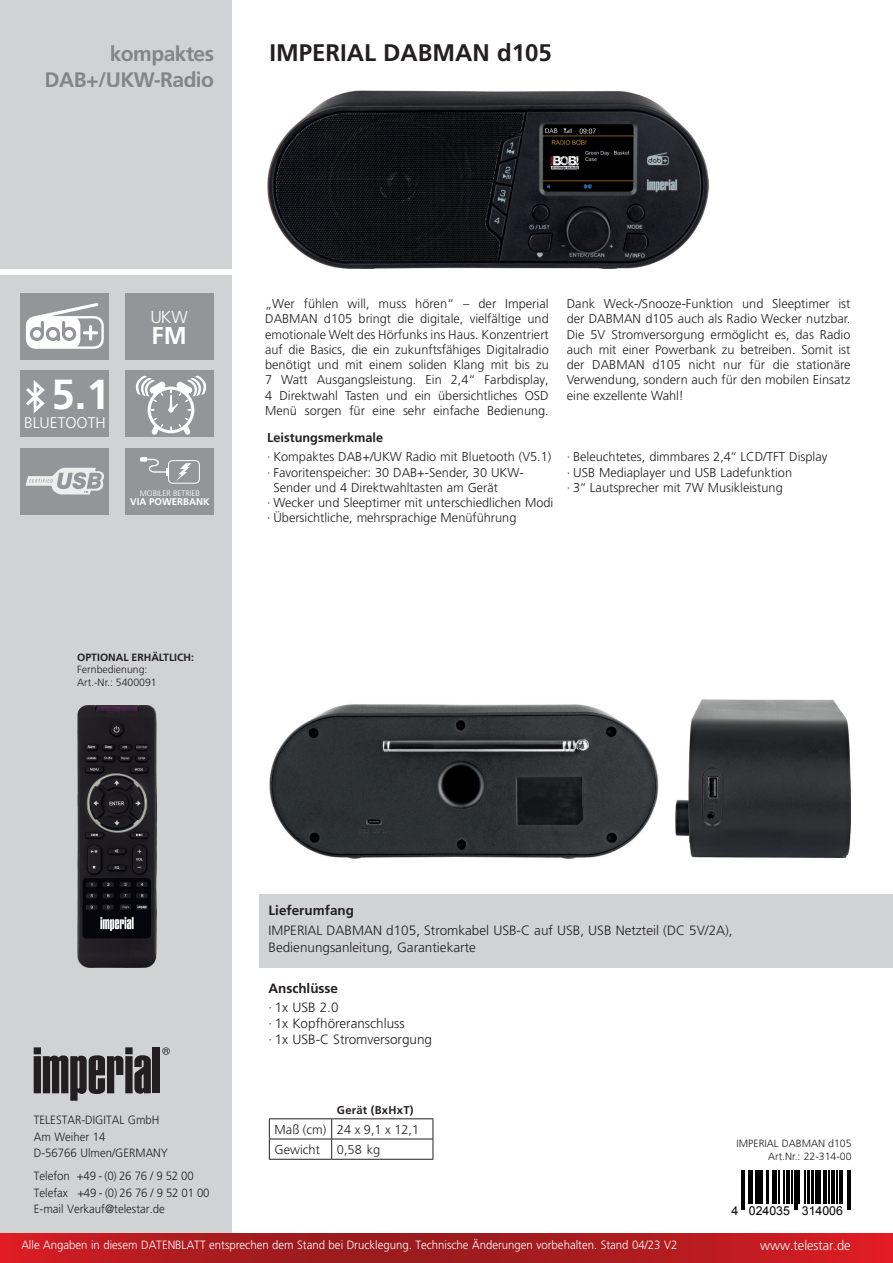
<style>
.page{position:relative;width:893px;height:1263px;background:#fff}
.page>*{position:absolute;margin:0;border:0;box-sizing:border-box;transform-origin:0 0}
.t1{font:700 42px "Frutiger LT Pro";color:#fff}
.t2{font:700 24.3px "Frutiger LT Pro";color:#fff}
.t3{font:700 24px "Frutiger LT Pro";color:#231f20}
.t4{font:700 21px/25.2px "Frutiger LT Pro";letter-spacing:-.025em;color:#838588;text-align:right}
.t5{font:300 17.25px "Frutiger LT Pro";color:#fff}
.t6{font:300 15.45px "Frutiger LT Pro";color:#fff}
.t7{font:300 13.5px/16.2px "Frutiger LT Pro";color:#231f20}
.t8{font:700 13.5px "Frutiger LT Pro";color:#231f20}
.t9{font:300 13.5px "Frutiger LT Pro";color:#fff;scale:.95 1}
.t10{font:300 12.75px/15.3px "Frutiger LT Pro";color:#231f20}
.t11{font:700 12.75px "Frutiger LT Pro";color:#231f20}
.t12{font:12.3px "Arial";color:#000001}
.t13{font:300 12px/16.5px "Frutiger LT Pro";color:#231f20;scale:.95 1}
.t14{font:300 12px "Frutiger LT Pro";color:#fff;scale:.95 1}
.t15{font:700 11.25px "Frutiger LT Pro";letter-spacing:.02em;color:#231f20}
.t16{font:300 10.5px/12.6px "Frutiger LT Pro";color:#231f20;text-align:right}
.t17{font:700 10.5px "Frutiger LT Pro";color:#231f20}
.t18{font:700 9.75px "Frutiger LT Pro";color:#fff}
.t19{font:300 7.95px "Frutiger LT Pro";color:#fff}
</style>
<div class="page">
<div style="left:0;top:275px;width:232px;height:971px;background:#d1d2d4"></div>
<div style="left:0;top:0;width:232px;height:269px;background:#d1d2d4"></div>
<svg style="left:34px;top:1047px;width:117px;height:54px"></svg>
<div style="left:153px;top:1047px;width:7px;height:46px;background:#231f20"></div>
<svg style="left:162px;top:1047px;width:8px;height:8px"></svg>
<svg style="left:0;top:1234px;width:893px;height:29px;background:#b41b20"></svg>
<div style="left:259px;top:894px;width:634px;height:74px;background:#d1d2d4"></div>
<img style="left:268px;top:91px;width:441px;height:178px">
<img style="left:675px;top:699px;width:175px;height:158px">
<img style="left:269px;top:704px;width:390px;height:155px">
<div style="left:20px;top:293px;width:89px;height:67px;background:#939598"></div>
<svg style="left:26px;top:303px;width:78px;height:46px"></svg>
<hr style="left:269px;top:1118px;width:63px;height:1px;background:#231f20">
<hr style="left:269px;top:1138px;width:63px;height:1px;background:#231f20">
<svg style="left:269px;top:1119px;width:1px;height:40px"></svg>
<hr style="left:269px;top:1159px;width:63px;height:1px;background:#231f20">
<hr style="left:332px;top:1118px;width:101px;height:1px;background:#231f20">
<hr style="left:332px;top:1138px;width:101px;height:1px;background:#231f20">
<svg style="left:331px;top:1119px;width:1px;height:40px"></svg>
<hr style="left:332px;top:1159px;width:101px;height:1px;background:#231f20">
<svg style="left:433px;top:1119px;width:1px;height:40px"></svg>
<div style="left:125px;top:293px;width:89px;height:67px;background:#939598"></div>
<div style="left:20px;top:371px;width:89px;height:66px;background:#939598"></div>
<svg style="left:26px;top:380px;width:19px;height:34px"></svg>
<div style="left:20px;top:448px;width:89px;height:66px;background:#939598"></div>
<svg style="left:26px;top:468px;width:78px;height:26px"></svg>
<div style="left:125px;top:371px;width:89px;height:66px;background:#939598"></div>
<div style="left:148px;top:387px;width:46px;height:46px;border:3px solid #fff;border-radius:50%"></div>
<svg style="left:179px;top:418px;width:12px;height:17px"></svg>
<svg style="left:151px;top:418px;width:12px;height:17px"></svg>
<svg style="left:135px;top:376px;width:71px;height:36px"></svg>
<div style="left:125px;top:448px;width:89px;height:66px;background:#939598"></div>
<svg style="left:176px;top:463px;width:15px;height:18px"></svg>
<div style="left:168px;top:460px;width:32px;height:24px;border:1px solid #fff;border-radius:4px"></div>
<svg style="left:140px;top:457px;width:28px;height:19px"></svg>
<svg style="left:741px;top:1170px;width:110px;height:40px"></svg>
<hr style="left:741px;top:1170px;width:1px;height:39px;background:#000001">
<hr style="left:743px;top:1170px;width:2px;height:39px;background:#000001">
<hr style="left:748px;top:1170px;width:2px;height:33px;background:#000001">
<hr style="left:751px;top:1170px;width:2px;height:33px;background:#000001">
<hr style="left:755px;top:1170px;width:2px;height:33px;background:#000001">
<hr style="left:758px;top:1170px;width:3px;height:33px;background:#000001">
<hr style="left:762px;top:1170px;width:1px;height:33px;background:#000001">
<hr style="left:766px;top:1170px;width:3px;height:33px;background:#000001">
<hr style="left:772px;top:1170px;width:3px;height:33px;background:#000001">
<hr style="left:776px;top:1170px;width:1px;height:33px;background:#000001">
<hr style="left:778px;top:1170px;width:1px;height:33px;background:#000001">
<hr style="left:784px;top:1170px;width:1px;height:33px;background:#000001">
<hr style="left:786px;top:1170px;width:4px;height:33px;background:#000001">
<hr style="left:792px;top:1170px;width:1px;height:33px;background:#000001">
<hr style="left:794px;top:1170px;width:1px;height:39px;background:#000001">
<hr style="left:796px;top:1170px;width:2px;height:39px;background:#000001">
<hr style="left:799px;top:1170px;width:1px;height:33px;background:#000001">
<hr style="left:805px;top:1170px;width:1px;height:33px;background:#000001">
<hr style="left:807px;top:1170px;width:2px;height:33px;background:#000001">
<hr style="left:811px;top:1170px;width:3px;height:33px;background:#000001">
<hr style="left:815px;top:1170px;width:1px;height:33px;background:#000001">
<hr style="left:817px;top:1170px;width:4px;height:33px;background:#000001">
<hr style="left:823px;top:1170px;width:3px;height:33px;background:#000001">
<hr style="left:829px;top:1170px;width:1px;height:33px;background:#000001">
<hr style="left:831px;top:1170px;width:4px;height:33px;background:#000001">
<hr style="left:837px;top:1170px;width:1px;height:33px;background:#000001">
<hr style="left:839px;top:1170px;width:1px;height:33px;background:#000001">
<hr style="left:841px;top:1170px;width:2px;height:33px;background:#000001">
<hr style="left:847px;top:1170px;width:1px;height:39px;background:#000001">
<hr style="left:850px;top:1170px;width:1px;height:39px;background:#000001">
<img style="left:77px;top:705px;width:79px;height:263px">
<h3 class="t4" style="left:44px;top:42px;width:171px">kompaktes<br>DAB+/UKW-Radio</h3>
<h3 class="t3" style="left:270px;top:39px;width:284px">IMPERIAL DABMAN d105</h3>
<h1 class="t1" style="left:51px;top:370px;width:60px">5.1</h1>
<p class="t6" style="left:24px;top:413px;width:83px">BLUETOOTH</p>
<h3 class="t5" style="left:151px;top:307px;width:39px">UKW</h3>
<h2 class="t2" style="left:151px;top:321px;width:37px">FM</h2>
<p class="t19" style="left:140px;top:488px;width:62px">MOBILER BETRIEB</p>
<p class="t18" style="left:130px;top:495px;width:81px">VIA POWERBANK</p>
<p class="t17" style="left:77px;top:651px;width:118px">OPTIONAL ERHÄLTLICH:</p>
<p class="t16" style="left:77px;top:663px;width:81px;text-align:left">Fernbedienung:<br>Art.-Nr.: 5400091</p>
<p class="t10" style="left:265px;top:296px;width:285px;text-align:justify">„Wer fühlen will, muss hören“ – der Imperial DABMAN d105 bringt die digitale, vielfältige und emotionale Welt des Hörfunks ins Haus. Konzentriert auf die Basics, die ein zukunftsfähiges Digitalradio benötigt und mit einem soliden Klang mit bis zu 7 Watt Ausgangsleistung. Ein 2,4“ Farbdisplay, 4 Direktwahl Tasten und ein übersichtliches OSD Menü sorgen für eine sehr einfache Bedienung.</p>
<p class="t10" style="left:567px;top:296px;width:285px;text-align:justify">Dank Weck-/Snooze-Funktion und Sleeptimer ist der DABMAN d105 auch als Radio Wecker nutzbar.<br>Die 5V Stromversorgung ermöglicht es, das Radio auch mit einer Powerbank zu betreiben. Somit ist der DABMAN d105 nicht nur für die stationäre Verwendung, sondern auch für den mobilen Einsatz eine exzellente Wahl!</p>
<p class="t11" style="left:267px;top:430px;width:118px">Leistungsmerkmale</p>
<p class="t10" style="left:267px;top:449px;width:286px">· Kompaktes DAB+/UKW Radio mit Bluetooth (V5.1)</p>
<p class="t10" style="left:267px;top:465px;width:258px">· Favoritenspeicher: 30 DAB+-Sender, 30 UKW-</p>
<p class="t10" style="left:273px;top:480px;width:226px">Sender und 4 Direktwahltasten am Gerät</p>
<p class="t10" style="left:267px;top:495px;width:288px">· Wecker und Sleeptimer mit unterschiedlichen Modi</p>
<p class="t10" style="left:267px;top:510px;width:251px">· Übersichtliche, mehrsprachige Menüführung</p>
<p class="t10" style="left:567px;top:449px;width:262px">· Beleuchtetes, dimmbares 2,4‘‘ LCD/TFT Display · USB Mediaplayer und USB Ladefunktion<br>· 3‘‘ Lautsprecher mit 7W Musikleistung</p>
<p class="t13" style="left:34px;top:1112px;width:143px">TELESTAR-DIGITAL GmbH<br>Am Weiher 14<br>D-56766 Ulmen/GERMANY</p>
<p class="t13" style="left:34px;top:1168px;width:186px">Telefon +49 - (0) 26 76 / 9 52 00<br>Telefax +49 - (0) 26 76 / 9 52 01 00<br>E-mail Verkauf@telestar.de</p>
<p class="t8" style="left:268px;top:902px;width:87px">Lieferumfang</p>
<p class="t7" style="left:268px;top:923px;width:466px">IMPERIAL DABMAN d105, Stromkabel USB-C auf USB, USB Netzteil (DC 5V/2A),<br>Bedienungsanleitung, Garantiekarte</p>
<p class="t8" style="left:268px;top:981px;width:71px">Anschlüsse</p>
<p class="t7" style="left:268px;top:999px;width:165px">· 1x USB 2.0<br>· 1x Kopfhöreranschluss<br>· 1x USB-C Stromversorgung</p>
<p class="t15" style="left:337px;top:1103px;width:78px">Gerät (BxHxT)</p>
<p class="t10" style="left:275px;top:1119px;width:146px;line-height:20.1px">Maß (cm) 24 x 9,1 x 12,1<br>Gewicht</p>
<p class="t10" style="left:337px;top:1142px;width:45px">0,58 kg</p>
<p class="t16" style="left:737px;top:1137px;width:116px">IMPERIAL DABMAN d105<br>Art.Nr.: 22-314-00</p>
<p class="t12" style="left:731px;top:1202px;width:113px">4 024035 314006</p>
<p class="t14" style="left:21px;top:1238px;width:692px">Alle Angaben in diesem DATENBLATT entsprechen dem Stand bei Drucklegung. Technische Änderungen vorbehalten. Stand 04/23 V2</p>
<p class="t9" style="left:760px;top:1238px;width:97px">www.telestar.de</p>
</div>
